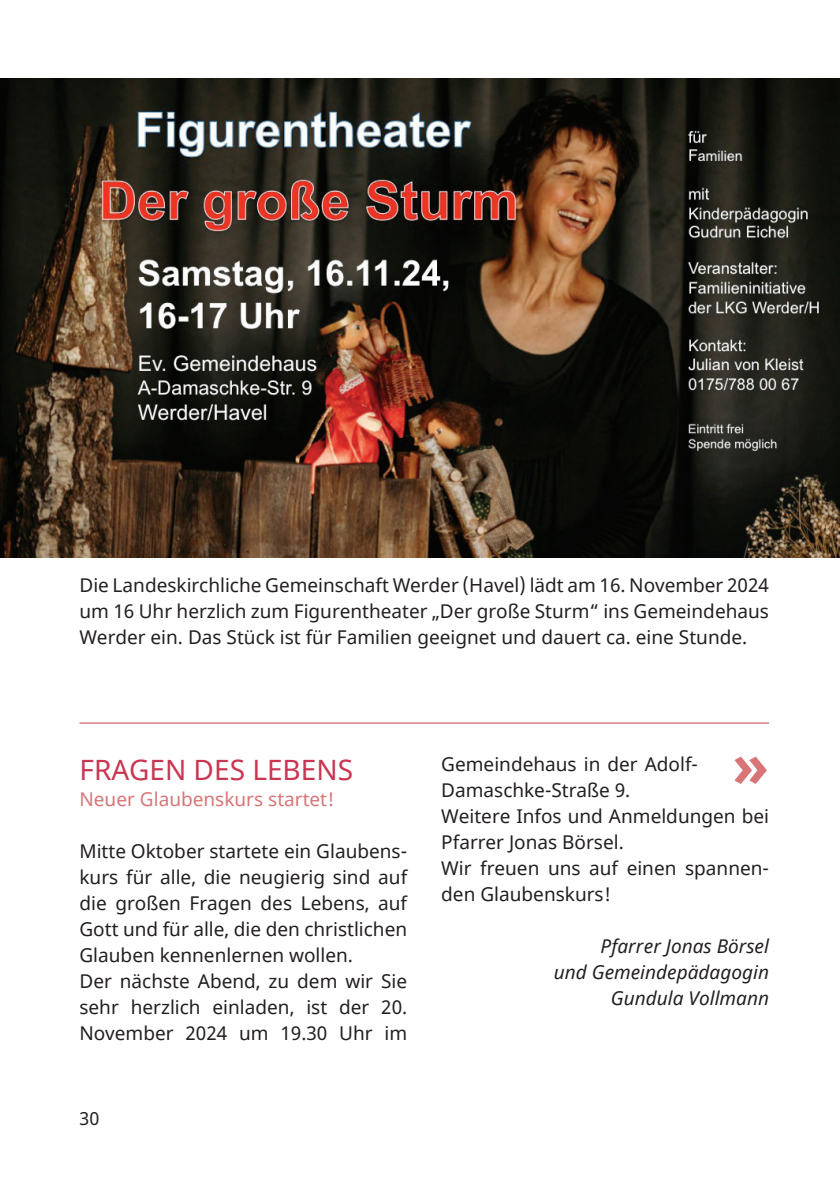
<style>
.page{position:relative;width:840px;height:1191px;background:#fff}
.page>*{position:absolute;margin:0;border:0;box-sizing:border-box;transform-origin:0 0}
.t1{font:700 60px "Noto Sans";color:#d77577}
.t2{font:28px "Noto Sans";color:#c93652}
.t3{font:19px/26px "Noto Sans";color:#231f20}
.t4{font:italic 19px/26px "Noto Sans";color:#231f20;text-align:right}
.t5{font:19px "Noto Sans";color:#d77577}
.t6{font:18px "Noto Sans";color:#231f20}
</style>
<div class="page">
<img style="left:0;top:79px;width:839px;height:478px">
<hr style="left:79px;top:722px;width:689px;height:1px;background:#c93652">
<p class="t3" style="left:79px;top:573px;width:690px;text-align:justify">Die Landeskirchliche Gemeinschaft Werder (Havel) lädt am 16. November 2024 um 16 Uhr herzlich zum Figurentheater „Der große Sturm“ ins Gemeindehaus Werder ein. Das Stück ist für Familien geeignet und dauert ca. eine Stunde.</p>
<h2 class="t2" style="left:79px;top:751px;width:33px">Fragen</h2>
<h2 class="t2" style="left:193px;top:751px;width:17px">des</h2>
<h2 class="t2" style="left:252px;top:751px;width:33px">Lebens</h2>
<p class="t5" style="left:79px;top:786px;width:256px">Neuer Glaubenskurs startet!</p>
<p class="t3" style="left:79px;top:839px;width:329px">Mitte Oktober startete ein Glaubens&shy;kurs für alle, die neugierig sind auf die großen Fragen des Lebens, auf Gott und für alle, die den christlichen Glauben kennenlernen wollen.<br>Der nächste Abend, zu dem wir Sie sehr herzlich einladen, ist der 20.<br>November 2024 um 19.30 Uhr im</p>
<p class="t6" style="left:79px;top:1106px;width:21px">30</p>
<p class="t3" style="left:441px;top:751px;width:258px">Gemeindehaus in der Adolf-<br>Damaschke-Straße 9.</p>
<h1 class="t1" style="left:731px;top:722px;width:38px">»</h1>
<p class="t3" style="left:441px;top:803px;width:329px">Weitere Infos und Anmeldungen bei<br>Pfarrer Jonas Börsel.<br>Wir freuen uns auf einen spannen&shy;den Glaubenskurs!</p>
<p class="t4" style="left:553px;top:932px;width:217px">Pfarrer Jonas Börsel<br>und Gemeindepädagogin<br>Gundula Vollmann</p>
</div>
